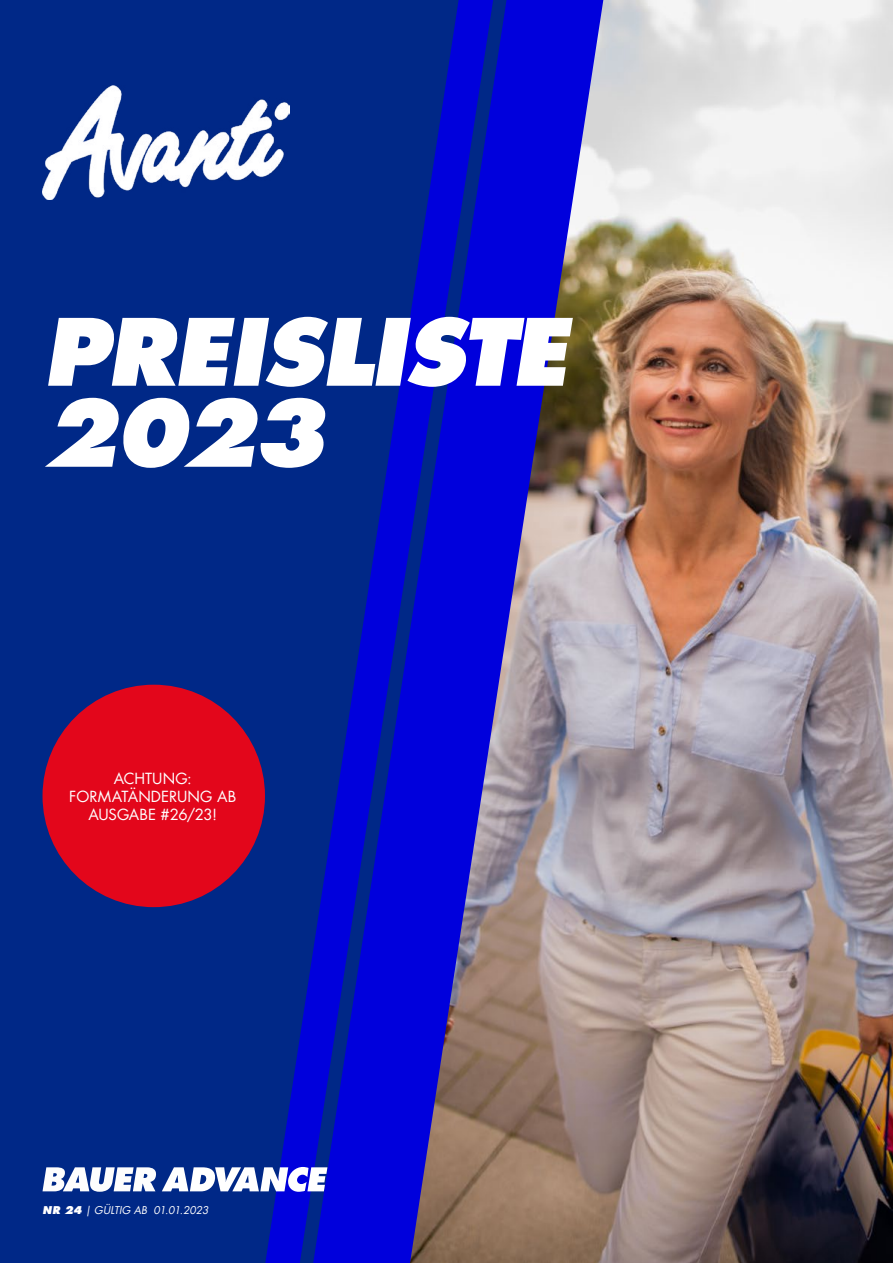
<style>
.page{position:relative;width:893px;height:1263px;background:#fff}
.page>*{position:absolute;margin:0;border:0;box-sizing:border-box;transform-origin:0 0}
.t1{font:italic 800 90px/81px "Futura Com";letter-spacing:-.03em;color:#fff}
.t2{font:15px/18px "Futura Com";color:#fff;text-align:center}
.t3{font:italic 10.5px "Futura Com";color:#fff}
.s1{font-weight:800}
</style>
<div class="page">
<img style="left:603px;top:0;width:290px;height:1263px">
<div style="left:0;top:0;width:265px;height:1263px;background:#002887"></div>
<svg style="left:493px;top:0;width:110px;height:1263px;background:#72669f"></svg>
<svg style="left:265px;top:0;width:228px;height:1263px;background:#0b1caa"></svg>
<img style="left:43px;top:85px;width:247px;height:115px">
<svg style="left:43px;top:1167px;width:284px;height:25px"></svg>
<div style="left:43px;top:685px;width:222px;height:222px;background:#e3061b;border-radius:50%"></div>
<h1 class="t1" style="left:43px;top:312px;width:526px">PREISLISTE<br>2023</h1>
<p class="t2" style="left:69px;top:769px;width:168px">ACHTUNG:<br>FORMATÄNDERUNG AB<br>AUSGABE #26/23!</p>
<p class="t3" style="left:43px;top:1203px;width:168px"><span class="s1">NR 24</span> | GÜLTIG AB 01.01.2023</p>
</div>
